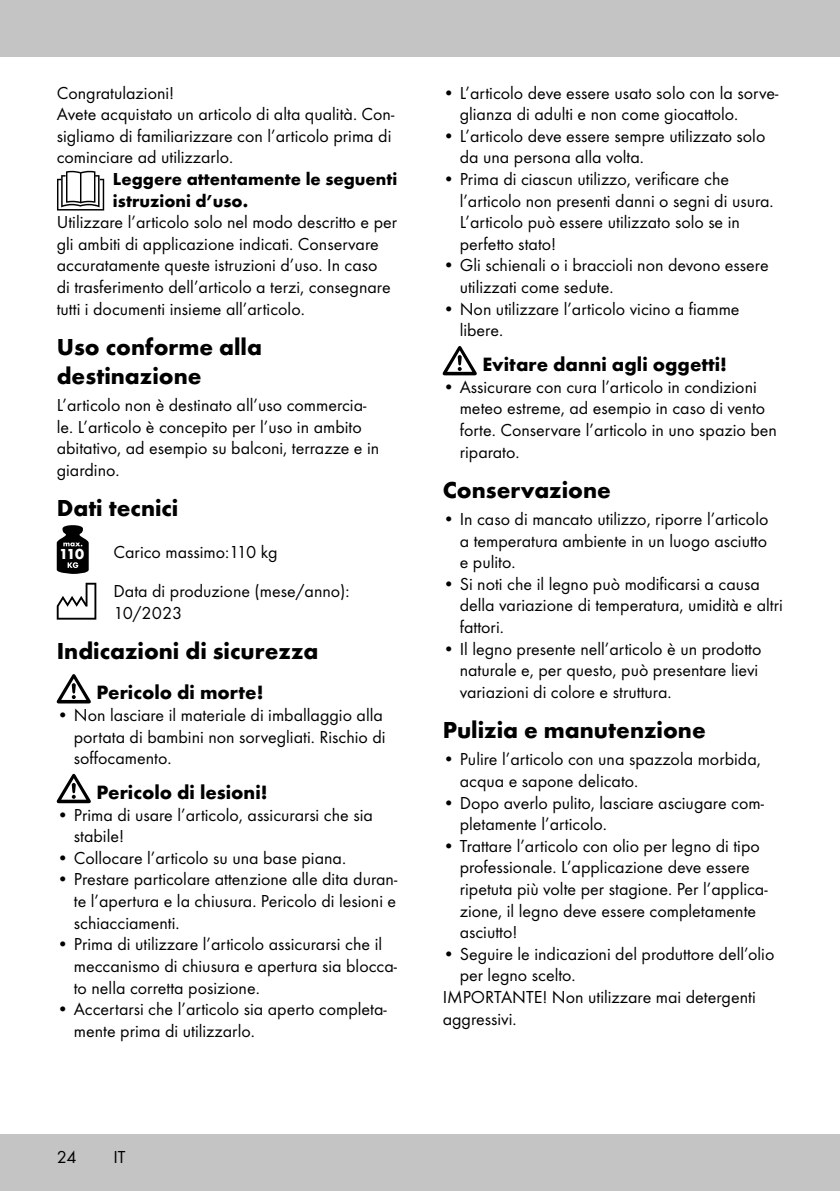
<style>
.page{position:relative;width:840px;height:1191px;background:#fff}
.page>*{position:absolute;margin:0;border:0;box-sizing:border-box;transform-origin:0 0}
.t1{font:700 24px/28.8px "Futura TOT";color:#000}
.t2{font:700 20px "Futura TOT";color:#000}
.t3{font:18px/21.6px "Futura TOT Boo";color:#000}
.t4{font:700 18px/21.6px "Futura TOT";color:#000}
.t5{font:700 15px "Futura TOT";color:#fff}
</style>
<div class="page">
<div style="left:0;top:1134px;width:839px;height:57px;background:#c5c4c4"></div>
<div style="left:0;top:0;width:839px;height:57px;background:#c5c4c4"></div>
<svg style="left:57px;top:171px;width:47px;height:39px"></svg>
<svg style="left:57px;top:525px;width:32px;height:49px"></svg>
<svg style="left:57px;top:583px;width:39px;height:36px"></svg>
<svg style="left:57px;top:674px;width:34px;height:29px"></svg>
<svg style="left:57px;top:774px;width:34px;height:29px"></svg>
<svg style="left:442px;top:346px;width:34px;height:29px"></svg>
<p class="t3" style="left:57px;top:82px;width:339px">Congratulazioni!<br>Avete acquistato un articolo di alta qualità. Con&shy;sigliamo di familiarizzare con l’articolo prima di cominciare ad utilizzarlo.</p>
<p class="t4" style="left:113px;top:168px;width:285px">Leggere attentamente le seguenti istruzioni d’uso.</p>
<p class="t3" style="left:57px;top:211px;width:341px">Utilizzare l’articolo solo nel modo descritto e per gli ambiti di applicazione indicati. Conservare accuratamente queste istruzioni d’uso. In caso<br>di trasferimento dell’articolo a terzi, consegnare tutti i documenti insieme all’articolo.</p>
<h1 class="t1" style="left:57px;top:332px;width:207px">Uso conforme alla destinazione</h1>
<p class="t3" style="left:57px;top:394px;width:324px">L’articolo non è destinato all’uso commercia&shy;le. L’articolo è concepito per l’uso in ambito abitativo, ad esempio su balconi, terrazze e in giardino.</p>
<h1 class="t1" style="left:57px;top:493px;width:123px">Dati tecnici</h1>
<p class="t5" style="left:59px;top:545px;width:26px">110</p>
<p class="t3" style="left:113px;top:533px;width:237px;line-height:38.6px">Carico massimo:110 kg<br>Data di produzione (mese/anno):</p>
<p class="t3" style="left:113px;top:601px;width:70px">10/2023</p>
<h1 class="t1" style="left:57px;top:636px;width:263px">Indicazioni di sicurezza</h1>
<p class="t2" style="left:96px;top:680px;width:168px">Pericolo di morte!</p>
<p class="t3" style="left:74px;top:704px;width:313px;text-indent:-17px">• Non lasciare il materiale di imballaggio alla portata di bambini non sorvegliati. Rischio di soffocamento.</p>
<p class="t2" style="left:96px;top:780px;width:172px">Pericolo di lesioni!</p>
<p class="t3" style="left:74px;top:803px;width:300px;text-indent:-17px">• Prima di usare l’articolo, assicurarsi che sia stabile!</p>
<p class="t3" style="left:57px;top:847px;width:291px">• Collocare l’articolo su una base piana.</p>
<p class="t3" style="left:74px;top:868px;width:325px;text-align:justify;text-indent:-17px">• Prestare particolare attenzione alle dita duran&shy;te l’apertura e la chiusura. Pericolo di lesioni e schiacciamenti.</p>
<p class="t3" style="left:74px;top:933px;width:325px;text-indent:-17px">• Prima di utilizzare l’articolo assicurarsi che il meccanismo di chiusura e apertura sia blocca&shy;to nella corretta posizione.</p>
<p class="t3" style="left:74px;top:998px;width:314px;text-indent:-17px">• Accertarsi che l’articolo sia aperto completa&shy;mente prima di utilizzarlo.</p>
<p class="t3" style="left:57px;top:1146px;width:22px">24</p>
<p class="t3" style="left:113px;top:1146px;width:14px">IT</p>
<p class="t3" style="left:459px;top:82px;width:320px;text-indent:-17px">• L’articolo deve essere usato solo con la sorve&shy;glianza di adulti e non come giocattolo.</p>
<p class="t3" style="left:459px;top:125px;width:307px;text-indent:-17px">• L’articolo deve essere sempre utilizzato solo da una persona alla volta.</p>
<p class="t3" style="left:459px;top:168px;width:315px;text-indent:-17px">• Prima di ciascun utilizzo, verificare che l’articolo non presenti danni o segni di usura.<br>L’articolo può essere utilizzato solo se in perfetto stato!</p>
<p class="t3" style="left:459px;top:254px;width:310px;text-indent:-17px">• Gli schienali o i braccioli non devono essere utilizzati come sedute.</p>
<p class="t3" style="left:459px;top:298px;width:281px;text-indent:-17px">• Non utilizzare l’articolo vicino a fiamme libere.</p>
<p class="t2" style="left:482px;top:352px;width:246px">Evitare danni agli oggetti!</p>
<p class="t3" style="left:459px;top:376px;width:318px;text-indent:-17px">• Assicurare con cura l’articolo in condizioni meteo estreme, ad esempio in caso di vento forte. Conservare l’articolo in uno spazio ben riparato.</p>
<h1 class="t1" style="left:442px;top:475px;width:170px">Conservazione</h1>
<p class="t3" style="left:459px;top:508px;width:310px;text-align:justify;text-indent:-17px">• In caso di mancato utilizzo, riporre l’articolo a temperatura ambiente in un luogo asciutto e pulito.</p>
<p class="t3" style="left:459px;top:573px;width:324px;text-indent:-17px">• Si noti che il legno può modificarsi a causa della variazione di temperatura, umidità e altri fattori.</p>
<p class="t3" style="left:459px;top:638px;width:303px;text-indent:-17px">• Il legno presente nell’articolo è un prodotto naturale e, per questo, può presentare lievi variazioni di colore e struttura.</p>
<h1 class="t1" style="left:442px;top:715px;width:264px">Pulizia e manutenzione</h1>
<p class="t3" style="left:459px;top:748px;width:302px;text-indent:-17px">• Pulire l’articolo con una spazzola morbida, acqua e sapone delicato.</p>
<p class="t3" style="left:459px;top:791px;width:305px;text-indent:-17px">• Dopo averlo pulito, lasciare asciugare com&shy;pletamente l’articolo.</p>
<p class="t3" style="left:459px;top:835px;width:309px;text-indent:-17px">• Trattare l’articolo con olio per legno di tipo professionale. L’applicazione deve essere ripetuta più volte per stagione. Per l’applica&shy;zione, il legno deve essere completamente asciutto!</p>
<p class="t3" style="left:442px;top:943px;width:333px">• Seguire le indicazioni del produttore dell’olio</p>
<p class="t3" style="left:459px;top:964px;width:117px">per legno scelto.</p>
<p class="t3" style="left:442px;top:986px;width:314px">IMPORTANTE! Non utilizzare mai detergenti</p>
<p class="t3" style="left:442px;top:1007px;width:75px">aggressivi.</p>
</div>
